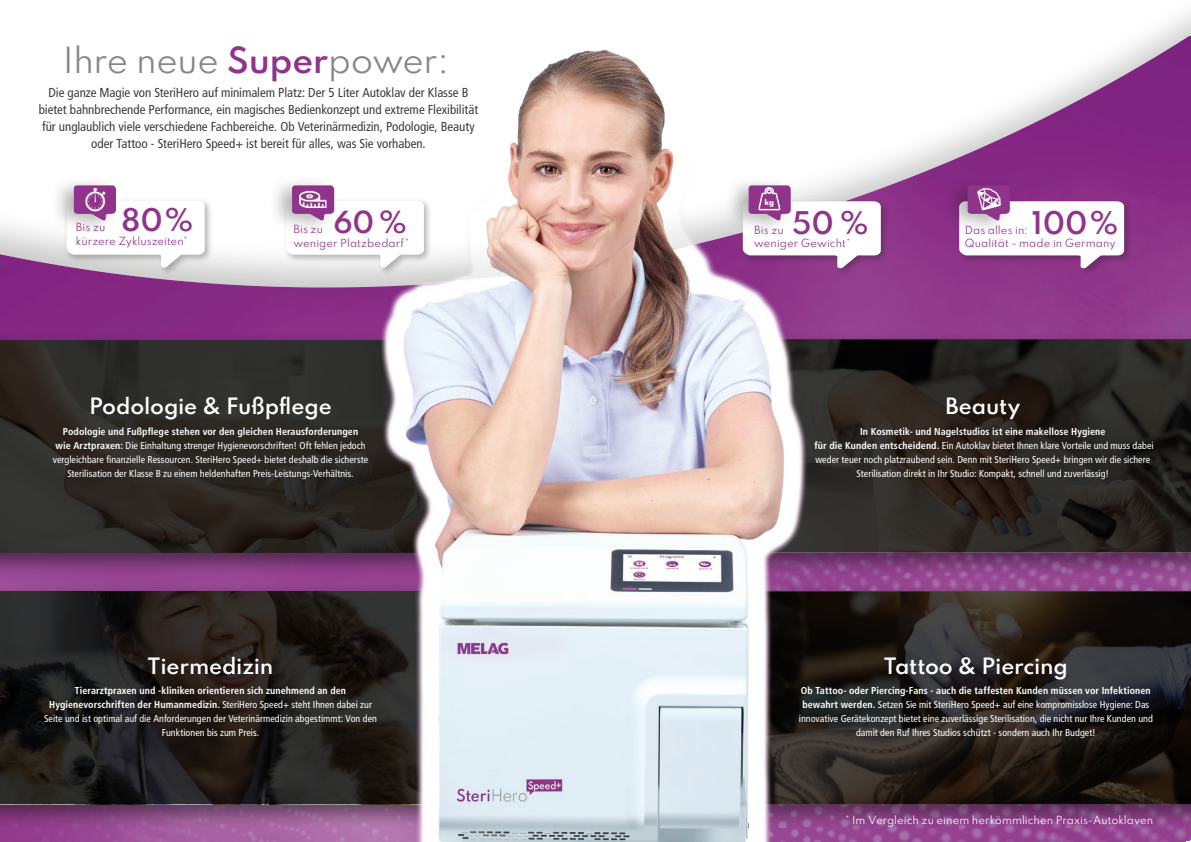
<style>
.page{position:relative;width:1191px;height:842px;background:#fff}
.page>*{position:absolute;margin:0;border:0;box-sizing:border-box;transform-origin:0 0}
.t1{font:100 32px "Spartan";letter-spacing:-.01em;color:#878787}
.t2{font:100 27.7px "Spartan";color:#90348b}
.t3{font:100 27px "Spartan";color:#90348b}
.t4{font:100 20px "Spartan";letter-spacing:-.01em;color:#fff}
.t5{font:condensed 13px/17px "Frutiger LT Pro";letter-spacing:-.005em;color:#3d3d3c;text-align:center}
.t6{font:condensed 10px/14px "Frutiger LT Pro";letter-spacing:.005em;color:#fff;text-align:center}
.t7{font:100 10px "Spartan";letter-spacing:.005em;color:#90348b}
.t8{font:100 10px "Spartan";letter-spacing:.005em;color:#fff}
.t9{font:100 7px "Spartan";color:#fff}
.s1{color:#90348b}
.s2{font-weight:700}
</style>
<div class="page">
<img style="left:0;top:35px;width:1191px;height:807px">
<div style="left:0;top:332px;width:647px;height:245px;background:#1d1d1b;opacity:.32"></div>
<svg style="left:0;top:340px;width:381px;height:213px;background:#2d2a27"></svg>
<div style="left:616px;top:332px;width:575px;height:244px;background:#1d1d1b;opacity:.32"></div>
<svg style="left:829px;top:340px;width:362px;height:212px;background:#27231f"></svg>
<div style="left:497px;top:584px;width:694px;height:244px;background:#1d1d1b;opacity:.32"></div>
<svg style="left:829px;top:591px;width:362px;height:213px;background:#231f1b"></svg>
<div style="left:0;top:584px;width:699px;height:244px;background:#1d1d1b;opacity:.32"></div>
<svg style="left:0;top:591px;width:381px;height:213px;background:#211d1b"></svg>
<div style="left:283px;top:198px;width:150px;height:78px;background:#1d1d1b;opacity:.32"></div>
<div style="left:64px;top:198px;width:149px;height:78px;background:#1d1d1b;opacity:.32"></div>
<div style="left:740px;top:198px;width:149px;height:79px;background:#1d1d1b;opacity:.32"></div>
<div style="left:956px;top:198px;width:176px;height:79px;background:#1d1d1b;opacity:.32"></div>
<div style="left:50px;top:175px;width:70px;height:62px;background:#1d1d1b;opacity:.32"></div>
<svg style="left:67px;top:185px;width:138px;height:83px"></svg>
<div style="left:268px;top:175px;width:71px;height:62px;background:#1d1d1b;opacity:.32"></div>
<svg style="left:286px;top:185px;width:95px;height:83px"></svg>
<div style="left:943px;top:175px;width:71px;height:62px;background:#832982"></div>
<svg style="left:959px;top:185px;width:165px;height:84px"></svg>
<img style="left:974px;top:185px;width:29px;height:27px">
<img style="left:82px;top:187px;width:28px;height:24px">
<img style="left:298px;top:191px;width:27px;height:16px">
<div style="left:296px;top:189px;width:31px;height:20px;border:1px solid #90348b"></div>
<svg style="left:829px;top:185px;width:52px;height:84px"></svg>
<img style="left:381px;top:35px;width:448px;height:807px">
<p class="t1" style="left:63px;top:36px;width:388px">Ihre neue <span class="s1">Super</span>power:</p>
<p class="t5" style="left:39px;top:84px;width:441px">Die ganze Magie von SteriHero auf minimalem Platz: Der 5 Liter Autoklav der Klasse B bietet bahnbrechende Performance, ein magisches Bedienkonzept und extreme Flexibilität für unglaublich viele verschiedene Fachbereiche. Ob Veterinärmedizin, Podologie, Beauty oder Tattoo - SteriHero Speed+ ist bereit für alles, was Sie vorhaben.</p>
<p class="t2" style="left:121px;top:199px;width:74px">80 %</p>
<p class="t7" style="left:76px;top:220px;width:31px">Bis zu</p>
<p class="t7" style="left:76px;top:233px;width:113px">kürzere Zykluszeiten*</p>
<p class="t3" style="left:333px;top:202px;width:75px">60 %</p>
<p class="t7" style="left:293px;top:222px;width:31px">Bis zu</p>
<p class="t7" style="left:293px;top:235px;width:117px">weniger Platzbedarf*</p>
<p class="t4" style="left:89px;top:391px;width:244px">Podologie &amp; Fußpflege</p>
<p class="t6" style="left:53px;top:425px;width:317px"><span class="s2">Podologie und Fußpflege stehen vor den gleichen Herausforderungen<br>wie Arztpraxen:</span> Die Einhaltung strenger Hygienevorschriften! Oft fehlen jedoch vergleichbare finanzielle Ressourcen. SteriHero Speed+ bietet deshalb die sicherste Sterilisation der Klasse B zu einem heldenhaften Preis-Leistungs-Verhältnis.</p>
<p class="t4" style="left:148px;top:650px;width:127px">Tiermedizin</p>
<p class="t6" style="left:44px;top:684px;width:334px"><span class="s2">Tierarztpraxen und -kliniken orientieren sich zunehmend an den Hygienevorschriften der Humanmedizin.</span> SteriHero Speed+ steht Ihnen dabei zur Seite und ist optimal auf die Anforderungen der Veterinärmedizin abgestimmt: Von den Funktionen bis zum Preis.</p>
<p class="t9" style="left:764px;top:197px;width:11px">kg</p>
<p class="t2" style="left:792px;top:202px;width:78px">50%</p>
<p class="t7" style="left:754px;top:223px;width:31px">Bis zu</p>
<p class="t7" style="left:754px;top:236px;width:98px">weniger Gewicht*</p>
<p class="t2" style="left:1032px;top:202px;width:88px">100 %</p>
<p class="t7" style="left:965px;top:223px;width:65px">Das alles in:</p>
<p class="t7" style="left:965px;top:236px;width:152px">Qualität - made in Germany</p>
<p class="t4" style="left:945px;top:391px;width:76px">Beauty</p>
<p class="t6" style="left:814px;top:425px;width:341px"><span class="s2">In Kosmetik- und Nagelstudios ist eine makellose Hygiene<br>für die Kunden entscheidend.</span> Ein Autoklav bietet Ihnen klare Vorteile und muss dabei weder teuer noch platzraubend sein. Denn mit SteriHero Speed+ bringen wir die sichere Sterilisation direkt in Ihr Studio: Kompakt, schnell und zuverlässig!</p>
<p class="t4" style="left:884px;top:650px;width:186px">Tattoo &amp; Piercing</p>
<p class="t6" style="left:799px;top:684px;width:355px"><span class="s2">Ob Tattoo- oder Piercing-Fans - auch die taffesten Kunden müssen vor Infektionen bewahrt werden.</span> Setzen Sie mit SteriHero Speed+ auf eine kompromisslose Hygiene: Das innovative Gerätekonzept bietet eine zuverlässige Sterilisation, die nicht nur Ihre Kunden und damit den Ruf Ihres Studios schützt - sondern auch Ihr Budget!</p>
<p class="t8" style="left:845px;top:812px;width:310px">* Im Vergleich zu einem herkömmlichen Praxis-Autoklaven</p>
</div>
